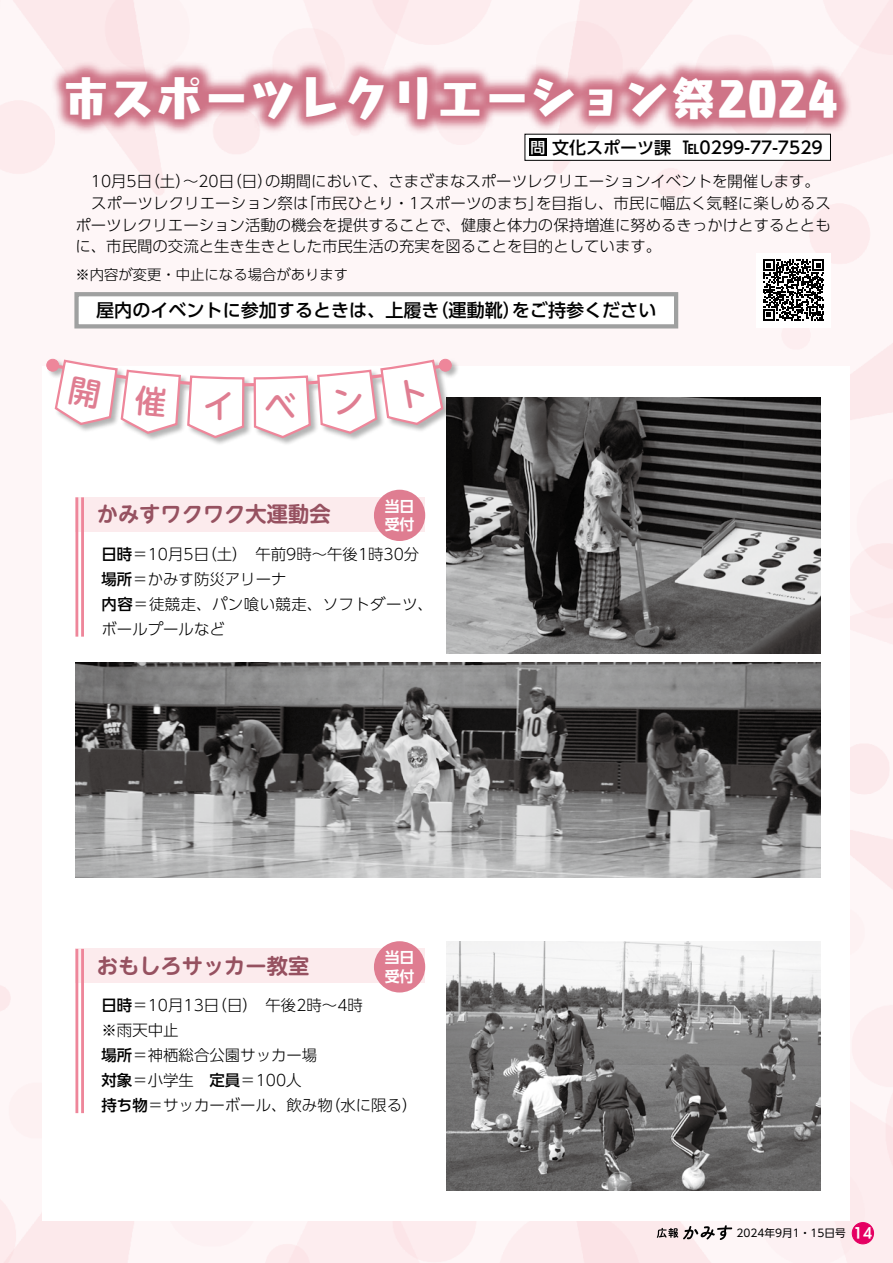
<style>
.page{position:relative;width:893px;height:1263px;background:#fff}
.page>*{position:absolute;margin:0;border:0;box-sizing:border-box;transform-origin:0 0}
.t1{font:46.8px "Kurokane Std EB";color:#fff}
.t2{font:500 31.95px "UD Shin M Go Pr 6";color:#df7d91}
.t3{font:700 21.3px "UD Shin M Go Pr 6 De";color:#965160}
.t4{font:500 18px "UD Shin Go Pr 6 N";color:#000}
.t5{font:500 16.95px "UD Shin Go Pr 6 N";color:#000}
.t6{font:300 15.45px/25px "UD Shin Go Pr 6 N";color:#000}
.t7{font:700 14.85px "UD Shin Go Pr 6 N De";color:#fff}
.t8{font:500 14.85px "UD Shin Go Pr 6 N";color:#fff}
.t9{font:300 14.4px "UD Shin Go Pr 6 N";color:#000}
.t10{font:13.8px "UD Kakugo Small Pr 6 B";color:#fff}
.t11{font:10.65px "UD Shin Go Pr 6";color:#000}
.s1{font-weight:500}
</style>
<div class="page">
<img style="left:0;top:0;width:893px;height:1263px">
<div style="left:43px;top:366px;width:807px;height:854px;background:#fff"></div>
<svg style="left:50px;top:60px;width:802px;height:75px;background:#e2a9b4"></svg>
<div style="left:525px;top:134px;width:305px;height:26px;background:#fff"></div>
<div style="left:529px;top:139px;width:17px;height:17px;background:#000"></div>
<div style="left:525px;top:134px;width:306px;height:27px;border:1px solid #000"></div>
<div style="left:756px;top:253px;width:75px;height:74px;background:#fff"></div>
<svg style="left:763px;top:259px;width:61px;height:62px"></svg>
<div style="left:77px;top:294px;width:599px;height:32px;background:#fff"></div>
<div style="left:74px;top:292px;width:604px;height:36px;border:4px solid #9fa0a0"></div>
<div style="left:75px;top:497px;width:350px;height:34px;background:#fcebed"></div>
<div style="left:374px;top:490px;width:51px;height:51px;background:#df7d91;border-radius:50%"></div>
<hr style="left:81px;top:497px;width:3px;height:140px;background:#ee869a">
<hr style="left:75px;top:497px;width:3px;height:140px;background:#ee869a">
<div style="left:75px;top:949px;width:350px;height:34px;background:#fcebed"></div>
<div style="left:374px;top:941px;width:51px;height:51px;background:#df7d91;border-radius:50%"></div>
<hr style="left:81px;top:949px;width:3px;height:164px;background:#ee869a">
<hr style="left:75px;top:949px;width:3px;height:164px;background:#ee869a">
<img style="left:75px;top:662px;width:746px;height:215px">
<img style="left:446px;top:398px;width:375px;height:256px">
<img style="left:446px;top:941px;width:375px;height:250px">
<div style="left:46px;top:359px;width:414px;height:88px;background:#000;opacity:.3"></div>
<div style="left:47px;top:359px;width:12px;height:12px;background:#ee869a;border-radius:50%"></div>
<div style="left:46px;top:359px;width:13px;height:13px;border:1px solid #ee869a;border-radius:50%"></div>
<div style="left:439px;top:359px;width:12px;height:12px;background:#ee869a;border-radius:50%"></div>
<div style="left:439px;top:359px;width:13px;height:13px;border:1px solid #ee869a;border-radius:50%"></div>
<div style="left:852px;top:1222px;width:21px;height:22px;background:#e50062;border-radius:50%"></div>
<div style="left:852px;top:1222px;width:22px;height:22px;border:1px solid #e50062;border-radius:50%"></div>
<svg style="left:657px;top:1225px;width:75px;height:15px"></svg>
<svg style="left:53px;top:358px;width:392px;height:82px"></svg>
<h1 class="t1" style="left:63px;top:62px;width:777px">市スポーツレクリエーション祭2024</h1>
<p class="t5" style="left:683px;top:134px;width:142px">TEL0299-77-7529</p>
<p class="t5" style="left:552px;top:134px;width:121px">文化スポーツ課</p>
<p class="t8" style="left:531px;top:135px;width:16px">問</p>
<p class="t6" style="left:265px;top:168px;width:556px">の期間において、さまざまなスポーツレクリエーションイベントを開催します。</p>
<p class="t6" style="left:75px;top:168px;width:199px">　10月5 （日土）～20 （日日）</p>
<p class="t6" style="left:75px;top:191px;width:757px;line-height:21.8px">　スポーツレクリエーション祭は<br>ポーツレクリエーション活動の機会を提供することで、健康と体力の保持増進に努めるきっかけとするとともに、市民間の交流と生き生きとした市民生活の充実を図ることを目的としています。</p>
<p class="t6" style="left:301px;top:190px;width:244px">「市民ひとり・1スポーツのまち」</p>
<p class="t6" style="left:536px;top:190px;width:296px">を目指し、市民に幅広く気軽に楽しめるス</p>
<p class="t9" style="left:75px;top:262px;width:274px">※内容が変更・中止になる場合があります</p>
<p class="t4" style="left:512px;top:296px;width:146px">をご持参ください</p>
<p class="t4" style="left:431px;top:296px;width:92px">（運動靴）</p>
<p class="t4" style="left:96px;top:296px;width:345px">屋内のイベントに参加するときは、上履き</p>
<h2 class="t2" style="left:203px;top:379px;width:33px">イ</h2>
<h2 class="t2" style="left:264px;top:379px;width:33px">ベ</h2>
<h3 class="t3" style="left:97px;top:496px;width:235px">かみすワクワク大運動会</h3>
<p class="t7" style="left:385px;top:494px;width:31px">当日</p>
<p class="t7" style="left:385px;top:512px;width:31px">受付</p>
<p class="t6" style="left:102px;top:541px;width:333px"><span class="s1">日時</span>＝10月5 （日土）　午前9時～午後1時30分<span class="s1">場所</span>＝かみす防災アリーナ<br><span class="s1">内容</span>＝徒競走、パン喰い競走、ソフトダーツ、ボールプールなど</p>
<h3 class="t3" style="left:97px;top:948px;width:214px">おもしろサッカー教室</h3>
<p class="t7" style="left:385px;top:946px;width:31px">当日</p>
<p class="t7" style="left:385px;top:964px;width:31px">受付</p>
<p class="t6" style="left:102px;top:992px;width:263px"><span class="s1">日時</span>＝10月13 （日日）　午後2時～4時</p>
<p class="t6" style="left:102px;top:1017px;width:79px">※雨天中止</p>
<p class="t6" style="left:102px;top:1042px;width:217px"><span class="s1">場所</span>＝神栖総合公園サッカー場</p>
<p class="t6" style="left:102px;top:1067px;width:202px"><span class="s1">対象</span>＝小学生　<span class="s1">定員</span>＝100人</p>
<p class="t6" style="left:325px;top:1092px;width:94px">（水に限る(</p>
<p class="t6" style="left:102px;top:1092px;width:233px"><span class="s1">持ち物</span>＝サッカーボール、飲み物</p>
<p class="t11" style="left:736px;top:1224px;width:111px">2024年9月1・15日号</p>
<p class="t10" style="left:853px;top:1225px;width:21px">14</p>
</div>
